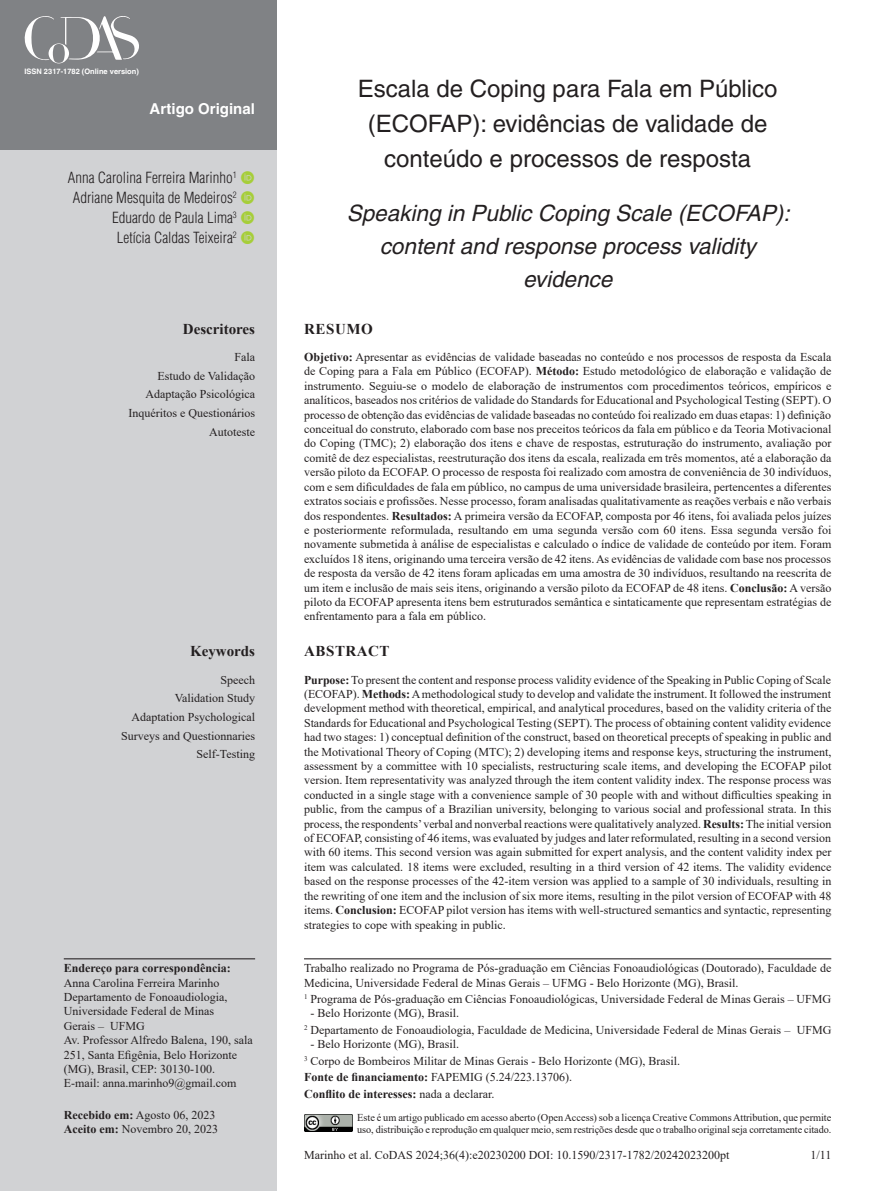
<style>
.page{position:relative;width:893px;height:1191px;background:#fff}
.page>*{position:absolute;margin:0;border:0;box-sizing:border-box;transform-origin:0 0}
.ArticleTitle{font:24px/34.5px "Helvetica";color:#231f20;text-align:center}
.ArticleTitle-Trans1{font:italic 22.5px/33px "Helvetica";color:#231f20;text-align:center}
.Authors{font:300 condensed 15px "Helvetica";color:#231f20}
.ArticleTypeAlt{font:700 15px "Helvetica";color:#fff}
.KeywordsTitle{font:700 15px "Times New Roman";color:#231f20}
.KeywordsTitle-Trans1{font:700 15px "Times New Roman";color:#231f20}
.AbstractTitle-Trans1{font:700 15px "Times New Roman";letter-spacing:.035em;color:#231f20}
.AbstractTitle{font:700 15px "Times New Roman";letter-spacing:.035em;color:#231f20}
.Abstract{font:12px/14.4px "Times New Roman";color:#231f20;text-align:justify}
.Abstract-Trans1{font:12px/14.4px "Times New Roman";color:#231f20;text-align:justify}
.Affiliations{font:12px "Times New Roman";color:#231f20}
.Correspondence{font:12px/14.4px "Times New Roman";color:#231f20}
.fnArticleOther{font:12px/14.4px "Times New Roman";color:#231f20}
.Keywords-Trans1{font:12px "Times New Roman";color:#231f20}
.Keywords{font:12px "Times New Roman";color:#231f20}
.History{font:12px/14.4px "Times New Roman";color:#231f20}
.fnFinancial-disclosu{font:12px "Times New Roman";color:#231f20}
.fnConflict{font:700 12px "Times New Roman";color:#231f20}
.pubNameFooter{font:10.5px/12.6px "Times New Roman";letter-spacing:-.005em;color:#231f20}
.t1{font:700 7.5px "Helvetica";color:#fff}
.s1{font-weight:700}
.s2{font-weight:400}
</style>
<div class="page">
<div style="left:0;top:149px;width:276px;height:1042px;background:#d1d2d4"></div>
<div style="left:0;top:0;width:276px;height:149px;background:#808285"></div>
<img style="left:304px;top:1114px;width:48px;height:17px">
<svg style="left:24px;top:16px;width:115px;height:48px"></svg>
<hr style="left:64px;top:958px;width:191px;height:1px;background:#231f20">
<hr style="left:304px;top:958px;width:527px;height:1px;background:#231f20">
<p class="t1" style="left:24px;top:66px;width:116px">ISSN 2317-1782 (Online version)</p>
<p class="ArticleTypeAlt" style="left:150px;top:100px;width:107px">Artigo Original</p>
<p class="Authors" style="left:68px;top:168px;width:170px">Anna Carolina Ferreira Marinho<sup>1</sup></p>
<p class="Authors" style="left:73px;top:188px;width:165px">Adriane Mesquita de Medeiros<sup>2</sup></p>
<p class="Authors" style="left:112px;top:208px;width:126px">Eduardo de Paula Lima<sup>3</sup></p>
<p class="Authors" style="left:117px;top:228px;width:121px">Letícia Caldas Teixeira<sup>2</sup></p>
<p class="KeywordsTitle" style="left:183px;top:318px;width:74px">Descritores</p>
<p class="Keywords" style="left:234px;top:348px;width:22px">Fala</p>
<p class="Keywords" style="left:157px;top:367px;width:99px">Estudo de Validação</p>
<p class="Keywords" style="left:145px;top:386px;width:111px">Adaptação Psicológica</p>
<p class="Keywords" style="left:128px;top:404px;width:128px">Inquéritos e Questionários</p>
<p class="Keywords" style="left:209px;top:423px;width:47px">Autoteste</p>
<p class="KeywordsTitle-Trans1" style="left:190px;top:640px;width:66px">Keywords</p>
<p class="Keywords-Trans1" style="left:220px;top:671px;width:36px">Speech</p>
<p class="Keywords-Trans1" style="left:175px;top:690px;width:82px">Validation Study</p>
<p class="Keywords-Trans1" style="left:131px;top:708px;width:125px">Adaptation Psychological</p>
<p class="Keywords-Trans1" style="left:121px;top:727px;width:135px">Surveys and Questionnaries</p>
<p class="Keywords-Trans1" style="left:197px;top:745px;width:60px">Self-Testing</p>
<p class="Correspondence" style="left:64px;top:960px;width:190px"><span class="s1">Endereço para correspondência:<br></span>Anna Carolina Ferreira Marinho<br>Departamento de Fonoaudiologia,<br>Universidade Federal de Minas<br>Gerais – UFMG<br>Av. Professor Alfredo Balena, 190, sala<br>251, Santa Efigênia, Belo Horizonte (MG), Brasil, CEP: 30130-100.<br>E-mail: anna.marinho9@gmail.com</p>
<p class="History" style="left:64px;top:1107px;width:156px"><span class="s1">Recebido em:</span> Agosto 06, 2023<br><span class="s1">Aceito em:</span> Novembro 20, 2023</p>
<p class="ArticleTitle" style="left:358px;top:72px;width:421px">Escala de Coping para Fala em Público (ECOFAP): evidências de validade de conteúdo e processos de resposta</p>
<p class="ArticleTitle-Trans1" style="left:347px;top:196px;width:444px">Speaking in Public Coping Scale (ECOFAP): content and response process validity evidence</p>
<p class="AbstractTitle" style="left:304px;top:318px;width:70px">RESUMO</p>
<p class="Abstract" style="left:304px;top:349px;width:529px"><span class="s1">Objetivo:</span> Apresentar as evidências de validade baseadas no conteúdo e nos processos de resposta da Escala de Coping para a Fala em Público (ECOFAP). <span class="s1">Método:</span> Estudo metodológico de elaboração e validação de instrumento. Seguiu-se o modelo de elaboração de instrumentos com procedimentos teóricos, empíricos e analíticos, baseados nos critérios de validade do Standards for Educational and Psychological Testing (SEPT). O processo de obtenção das evidências de validade baseadas no conteúdo foi realizado em duas etapas: 1) definição conceitual do construto, elaborado com base nos preceitos teóricos da fala em público e da Teoria Motivacional do Coping (TMC); 2) elaboração dos itens e chave de respostas, estruturação do instrumento, avaliação por comitê de dez especialistas, reestruturação dos itens da escala, realizada em três momentos, até a elaboração da versão piloto da ECOFAP. O processo de resposta foi realizado com amostra de conveniência de 30 indivíduos, com e sem dificuldades de fala em público, no campus de uma universidade brasileira, pertencentes a diferentes extratos sociais e profissões. Nesse processo, foram analisadas qualitativamente as reações verbais e não verbais dos respondentes. <span class="s1">Resultados:</span> A primeira versão da ECOFAP, composta por 46 itens, foi avaliada pelos juízes e posteriormente reformulada, resultando em uma segunda versão com 60 itens. Essa segunda versão foi novamente submetida à análise de especialistas e calculado o índice de validade de conteúdo por item. Foram excluídos 18 itens, originando uma terceira versão de 42 itens. As evidências de validade com base nos processos de resposta da versão de 42 itens foram aplicadas em uma amostra de 30 indivíduos, resultando na reescrita de um item e inclusão de mais seis itens, originando a versão piloto da ECOFAP de 48 itens. <span class="s1">Conclusão:</span> A versão piloto da ECOFAP apresenta itens bem estruturados semântica e sintaticamente que representam estratégias de enfrentamento para a fala em público.</p>
<p class="AbstractTitle-Trans1" style="left:304px;top:640px;width:87px">ABSTRACT</p>
<p class="Abstract-Trans1" style="left:304px;top:672px;width:529px"><span class="s1">Purpose:</span> To present the content and response process validity evidence of the Speaking in Public Coping of Scale (ECOFAP). <span class="s1">Methods:</span> A methodological study to develop and validate the instrument. It followed the instrument development method with theoretical, empirical, and analytical procedures, based on the validity criteria of the Standards for Educational and Psychological Testing (SEPT). The process of obtaining content validity evidence had two stages: 1) conceptual definition of the construct, based on theoretical precepts of speaking in public and the Motivational Theory of Coping (MTC); 2) developing items and response keys, structuring the instrument, assessment by a committee with 10 specialists, restructuring scale items, and developing the ECOFAP pilot version. Item representativity was analyzed through the item content validity index. The response process was conducted in a single stage with a convenience sample of 30 people with and without difficulties speaking in public, from the campus of a Brazilian university, belonging to various social and professional strata. In this process, the respondents’ verbal and nonverbal reactions were qualitatively analyzed. <span class="s1">Results:</span> The initial version of ECOFAP, consisting of 46 items, was evaluated by judges and later reformulated, resulting in a second version with 60 items. This second version was again submitted for expert analysis, and the content validity index per item was calculated. 18 items were excluded, resulting in a third version of 42 items. The validity evidence based on the response processes of the 42-item version was applied to a sample of 30 individuals, resulting in the rewriting of one item and the inclusion of six more items, resulting in the pilot version of ECOFAP with 48 items. <span class="s1">Conclusion:</span> ECOFAP pilot version has items with well-structured semantics and syntactic, representing strategies to cope with speaking in public.</p>
<p class="fnArticleOther" style="left:304px;top:960px;width:529px">Trabalho realizado no Programa de Pós-graduação em Ciências Fonoaudiológicas (Doutorado), Faculdade de<br>Medicina, Universidade Federal de Minas Gerais – UFMG - Belo Horizonte (MG), Brasil.</p>
<p class="Affiliations" style="left:304px;top:990px;width:529px"><sup>1</sup> Programa de Pós-graduação em Ciências Fonoaudiológicas, Universidade Federal de Minas Gerais – UFMG</p>
<p class="Affiliations" style="left:310px;top:1005px;width:150px">- Belo Horizonte (MG), Brasil.</p>
<p class="Affiliations" style="left:304px;top:1021px;width:529px"><sup>2</sup> Departamento de Fonoaudiologia, Faculdade de Medicina, Universidade Federal de Minas Gerais – UFMG</p>
<p class="Affiliations" style="left:310px;top:1036px;width:150px">- Belo Horizonte (MG), Brasil.</p>
<p class="Affiliations" style="left:304px;top:1052px;width:378px"><sup>3</sup> Corpo de Bombeiros Militar de Minas Gerais - Belo Horizonte (MG), Brasil.</p>
<p class="fnFinancial-disclosu" style="left:304px;top:1069px;width:270px"><span class="s1">Fonte de financiamento:</span> FAPEMIG (5.24/223.13706).</p>
<p class="fnConflict" style="left:304px;top:1085px;width:192px">Conflito de interesses: <span class="s2">nada a declarar.</span></p>
<p class="pubNameFooter" style="left:357px;top:1110px;width:476px">Este é um artigo publicado em acesso aberto (Open Access) sob a licença Creative Commons Attribution, que permite uso, distribuição e reprodução em qualquer meio, sem restrições desde que o trabalho original seja corretamente citado.</p>
<p class="Abstract" style="left:304px;top:1147px;width:427px">Marinho et al. CoDAS 2024;36(4):e20230200 DOI: 10.1590/2317-1782/20242023200pt</p>
<p class="Abstract" style="left:810px;top:1147px;width:22px">1/11</p>
</div>
